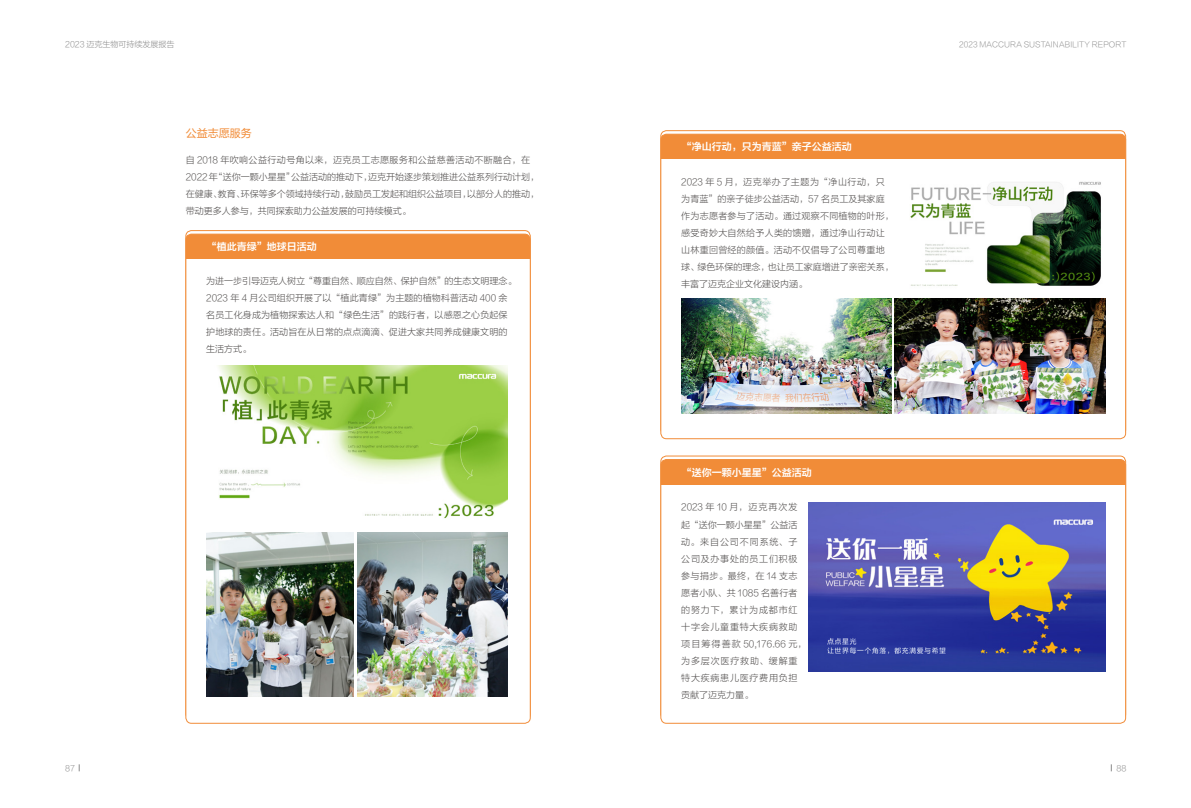
<style>
.page{position:relative;width:1191px;height:808px;background:#fff}
.page>*{position:absolute;margin:0;border:0;box-sizing:border-box;transform-origin:0 0}
.t1{font:11px "FZLTHJW GB1 0";color:#f18c38}
.t2{font:10px "FZLTZCHJW GB1 0";color:#fff}
.t3{font:9px/17px "FZLTXHJW GB1 0";letter-spacing:.015em;color:#4c4948}
.t4{font:9px/17px "FZLTXHJW GB1 0";letter-spacing:.085em;color:#4c4948}
.t5{font:8px "FZLTXHJW GB1 0";color:#8a8a8a}
.t6{font:7.5px "FZLTXHJW GB1 0";letter-spacing:.015em;color:#8a8a8a}
</style>
<div class="page">
<div style="left:186px;top:234px;width:344px;height:25px;background:#f18c38"></div>
<img style="left:218px;top:365px;width:289px;height:154px">
<img style="left:207px;top:533px;width:147px;height:163px">
<img style="left:358px;top:533px;width:149px;height:163px">
<div style="left:661px;top:134px;width:464px;height:25px;background:#f18c38"></div>
<div style="left:661px;top:460px;width:464px;height:24px;background:#f18c38"></div>
<div style="left:660px;top:134px;width:465px;height:305px;border:1px solid #f18c38;border-radius:6px"></div>
<div style="left:660px;top:459px;width:465px;height:264px;border:1px solid #f18c38;border-radius:6px"></div>
<img style="left:910px;top:181px;width:191px;height:105px">
<img style="left:681px;top:298px;width:210px;height:116px">
<img style="left:894px;top:298px;width:211px;height:116px">
<img style="left:809px;top:503px;width:296px;height:168px">
<p class="t5" style="left:65px;top:40px;width:111px">2023 迈克生物可持续发展报告</p>
<p class="t6" style="left:959px;top:40px;width:169px">2023 MACCURA SUSTAINABILITY REPORT</p>
<p class="t1" style="left:186px;top:127px;width:67px">公益志愿服务</p>
<p class="t3" style="left:186px;top:151px;width:355px">自 2018 年吹响公益行动号角以来，迈克员工志愿服务和公益慈善活动不断融合，在2022 年“送你一颗小星星”公益活动的推动下，迈克开始逐步策划推进公益系列行动计划，在健康、教育、环保等多个领域持续行动，鼓励员工发起和组织公益项目，以部分人的推动，带动更多人参与，共同探索助力公益发展的可持续模式。</p>
<p class="t2" style="left:207px;top:241px;width:111px">“植此青绿”地球日活动</p>
<p class="t3" style="left:206px;top:273px;width:312px">为进一步引导迈克人树立“尊重自然、顺应自然、保护自然”的生态文明理念。2023 年 4 月公司组织开展了以“植此青绿”为主题的植物科普活动 400 余名员工化身成为植物探索达人和“绿色生活”的践行者，以感恩之心负起保护地球的责任。活动旨在从日常的点点滴滴、促进大家共同养成健康文明的生活方式。</p>
<p class="t2" style="left:682px;top:141px;width:171px">“净山行动，只为青蓝”亲子公益活动</p>
<p class="t3" style="left:681px;top:174px;width:214px">2023 年 5 月，迈克举办了主题为“净山行动，只为青蓝”的亲子徒步公益活动，57 名员工及其家庭作为志愿者参与了活动。通过观察不同植物的叶形，感受奇妙大自然给予人类的馈赠，通过净山行动让山林重回曾经的颜值。活动不仅倡导了公司尊重地球、绿色环保的理念，也让员工家庭增进了亲密关系，丰富了迈克企业文化建设内涵。</p>
<p class="t2" style="left:682px;top:467px;width:131px">“送你一颗小星星”公益活动</p>
<p class="t4" style="left:681px;top:499px;width:127px">2023 年 10 月，迈克再次发起“送你一颗小星星”公益活动。来自公司不同系统、子公司及办事处的员工们积极参与捐步。最终，在 14 支志愿者小队、共 1085 名善行者的努力下，累计为成都市红十字会儿童重特大疾病救助项目筹得善款 50,176.66 元，为多层次医疗救助、缓解重特大疾病患儿医疗费用负担贡献了迈克力量。</p>
<p class="t5" style="left:65px;top:763px;width:11px">87</p>
<p class="t5" style="left:1116px;top:763px;width:11px">88</p>
</div>
